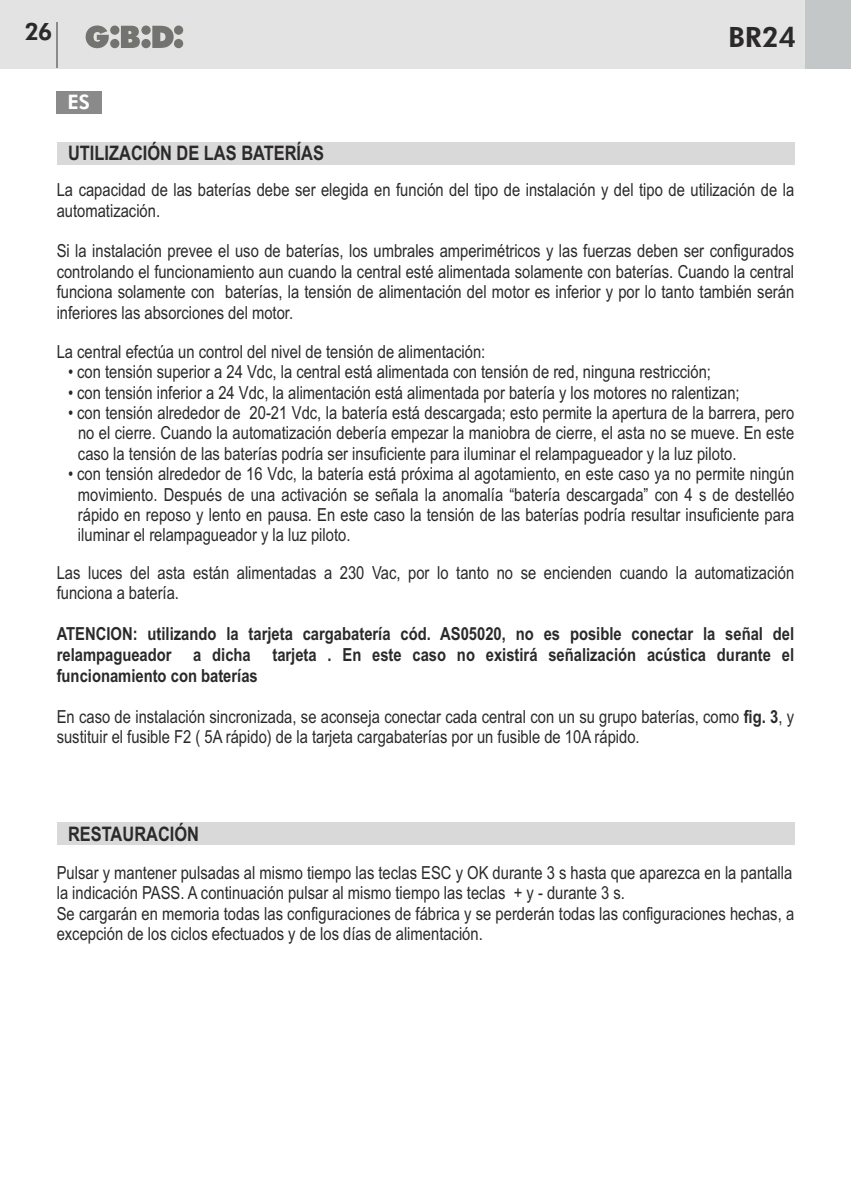
<style>
.page{position:relative;width:851px;height:1191px;background:#fff}
.page>*{position:absolute;margin:0;border:0;box-sizing:border-box;transform-origin:0 0}
.t1{font:800 28px "Futura BT";color:#2b2929}
.t2{font:800 24px "Futura BT";color:#2b2929}
.t3{font:700 20px "Arial Narrow";color:#2b2929}
.t4{font:800 20px "Futura BT";color:#fff}
.t5{font:18px/20.4px "Arial Narrow";color:#2b2929}
.t6{font:700 18px/20.6px "Arial Narrow";color:#2b2929;text-align:justify}
.s1{font-weight:700}
</style>
<div class="page">
<div style="left:0;top:0;width:850px;height:68px;background:#e3e3e3"></div>
<div style="left:805px;top:0;width:45px;height:68px;background:#c4c7c7"></div>
<svg style="left:86px;top:26px;width:97px;height:22px"></svg>
<hr style="left:56px;top:23px;width:2px;height:45px;background:#8a8a8a">
<hr style="left:850px;top:0;width:1px;height:68px;background:#c4c7c7">
<div style="left:57px;top:142px;width:737px;height:22px;background:#d9d9d9"></div>
<div style="left:57px;top:822px;width:737px;height:23px;background:#d9d9d9"></div>
<div style="left:57px;top:91px;width:45px;height:22px;background:#8a8a8a"></div>
<h2 class="t2" style="left:24px;top:22px;width:29px">26</h2>
<h1 class="t1" style="left:728px;top:26px;width:70px">BR24</h1>
<p class="t4" style="left:67px;top:94px;width:24px">ES</p>
<p class="t3" style="left:68px;top:146px;width:257px">UTILIZACIÓN DE LAS BATERÍAS</p>
<p class="t5" style="left:57px;top:181px;width:739px">La capacidad de las baterías debe ser elegida en función del tipo de instalación y del tipo de utilización de la automatización.</p>
<p class="t5" style="left:57px;top:242px;width:739px;text-align:justify">Si la instalación prevee el uso de baterías, los umbrales amperimétricos y las fuerzas deben ser configurados controlando el funcionamiento aun cuando la central esté alimentada solamente con baterías. Cuando la central funciona solamente con baterías, la tensión de alimentación del motor es inferior y por lo tanto también serán inferiores las absorciones del motor.</p>
<p class="t5" style="left:57px;top:343px;width:430px">La central efectúa un control del nivel de tensión de alimentación:</p>
<p class="t5" style="left:68px;top:363px;width:644px">• con tensión superior a 24 Vdc, la central está alimentada con tensión de red, ninguna restricción;</p>
<p class="t5" style="left:68px;top:384px;width:673px">• con tensión inferior a 24 Vdc, la alimentación está alimentada por batería y los motores no ralentizan;</p>
<p class="t5" style="left:78px;top:404px;width:717px;text-align:justify;text-indent:-10px">• con tensión alrededor de 20-21 Vdc, la batería está descargada; esto permite la apertura de la barrera, pero no el cierre. Cuando la automatización debería empezar la maniobra de cierre, el asta no se mueve. En este caso la tensión de las baterías podría ser insuficiente para iluminar el relampagueador y la luz piloto.</p>
<p class="t5" style="left:78px;top:465px;width:717px;text-align:justify;text-indent:-10px">• con tensión alrededor de 16 Vdc, la batería está próxima al agotamiento, en este caso ya no permite ningún movimiento. Después de una activación se señala la anomalía “batería descargada” con 4 s de destelléo rápido en reposo y lento en pausa. En este caso la tensión de las baterías podría resultar insuficiente para iluminar el relampagueador y la luz piloto.</p>
<p class="t5" style="left:57px;top:564px;width:738px">Las luces del asta están alimentadas a 230 Vac, por lo tanto no se encienden cuando la automatización funciona a batería.</p>
<p class="t6" style="left:57px;top:625px;width:739px">ATENCION: utilizando la tarjeta cargabatería cód. AS05020, no es posible conectar la señal del relampagueador a dicha tarjeta . En este caso no existirá señalización acústica durante el funcionamiento con baterías</p>
<p class="t5" style="left:57px;top:708px;width:739px">En caso de instalación sincronizada, se aconseja conectar cada central con un su grupo baterías, como <span class="s1">fig. 3</span>, y sustituir el fusible F2 ( 5A rápido) de la tarjeta cargabaterías por un fusible de 10A rápido.</p>
<p class="t3" style="left:68px;top:826px;width:132px">RESTAURACIÓN</p>
<p class="t5" style="left:57px;top:864px;width:739px">Pulsar y mantener pulsadas al mismo tiempo las teclas ESC y OK durante 3 s hasta que aparezca en la pantalla la indicación PASS. A continuación pulsar al mismo tiempo las teclas + y - durante 3 s.<br>Se cargarán en memoria todas las configuraciones de fábrica y se perderán todas las configuraciones hechas, a excepción de los ciclos efectuados y de los días de alimentación.</p>
</div>
